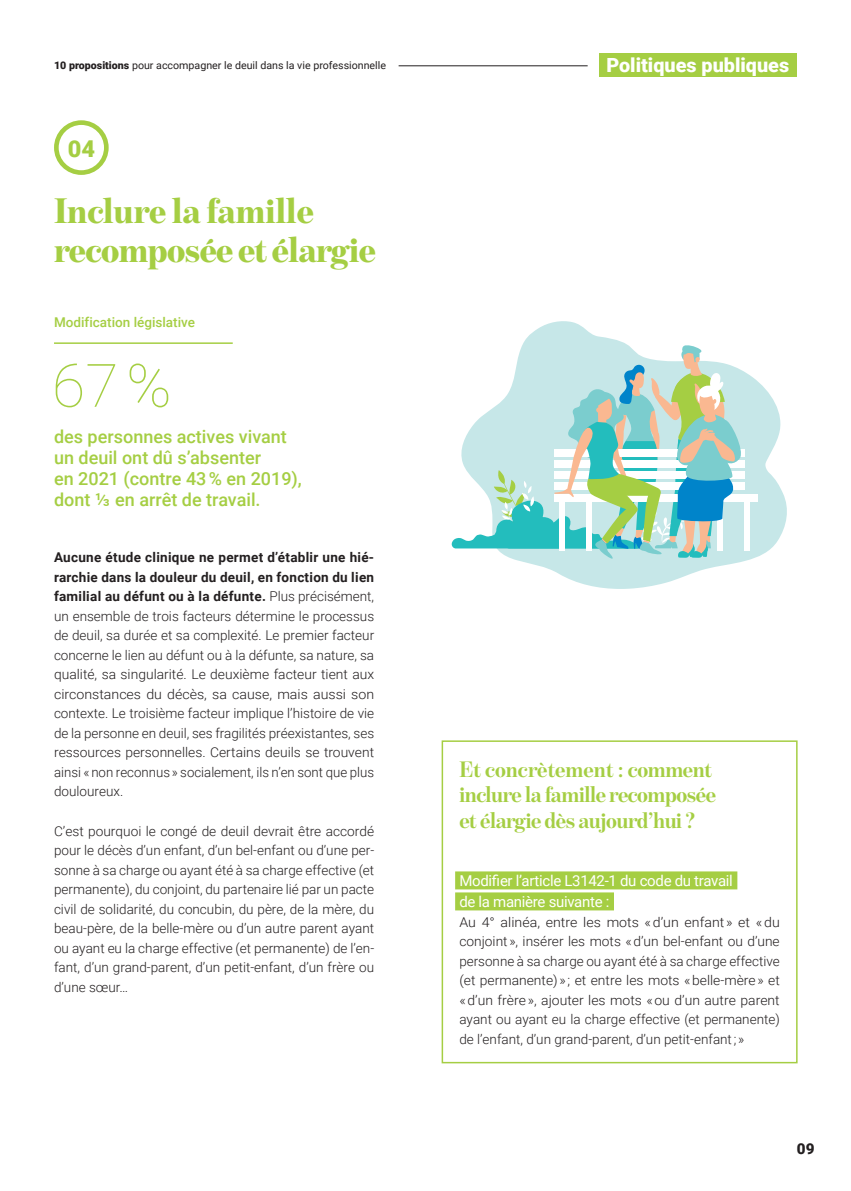
<style>
.page{position:relative;width:851px;height:1191px;background:#fff}
.page>*{position:absolute;margin:0;border:0;box-sizing:border-box;transform-origin:0 0}
.t1{font:100 60px "Roboto";color:#a5ce43}
.t2{font:900 36px/39px "Benton Mod Disp";letter-spacing:-.015em;color:#a5ce43}
.t3{font:900 23.25px "Roboto";color:#a5ce43}
.t4{font:700 22.65px/25.7px "Benton Mod Disp";letter-spacing:-.02em;color:#a5ce43}
.t5{font:900 19.5px "Roboto";color:#fff}
.t6{font:500 18px/21px "Roboto";color:#a5ce43}
.t7{font:15px/21px "Roboto";letter-spacing:-.02em;color:#fff}
.t8{font:900 15px "Roboto";color:#231f20}
.t9{font:300 13.5px/19.5px "Roboto";color:#231f20;text-align:justify}
.t10{font:300 13.5px/19.5px "Roboto";color:#231f20;text-align:justify;scale:1.05 1}
.t11{font:500 13.5px "Roboto";color:#a5ce43}
.t12{font:10.5px "Roboto";color:#231f20}
.s1{font-weight:900}
.s2{font-weight:700}
</style>
<div class="page">
<div style="left:599px;top:54px;width:197px;height:23px;background:#a5ce43"></div>
<div style="left:54px;top:120px;width:55px;height:55px;border:5px solid #a5ce43;border-radius:50%"></div>
<hr style="left:54px;top:342px;width:179px;height:2px;background:#a5ce43">
<hr style="left:398px;top:65px;width:189px;height:1px;background:#231f20">
<div style="left:455px;top:871px;width:282px;height:18px;background:#a5ce43"></div>
<div style="left:455px;top:892px;width:159px;height:18px;background:#a5ce43"></div>
<div style="left:441px;top:740px;width:356px;height:323px;border:2px solid #a5ce43"></div>
<svg style="left:517px;top:321px;width:270px;height:268px"></svg>
<div style="left:743px;top:501px;width:6px;height:49px;background:#fff"></div>
<div style="left:554px;top:494px;width:203px;height:7px;background:#fff"></div>
<svg style="left:451px;top:344px;width:293px;height:216px"></svg>
<p class="t12" style="left:54px;top:61px;width:333px"><span class="s1">10 propositions</span> pour accompagner le deuil dans la vie professionnelle</p>
<h3 class="t3" style="left:68px;top:138px;width:29px">04</h3>
<h2 class="t2" style="left:54px;top:191px;width:323px">Inclure la famille recomposée et élargie</h2>
<p class="t11" style="left:54px;top:317px;width:142px">Modification législative</p>
<h1 class="t1" style="left:52px;top:343px;width:121px">67 %</h1>
<h3 class="t6" style="left:54px;top:427px;width:249px">des personnes actives vivant un deuil ont dû s’absenter<br>en 2021 (contre 43 % en 2019), dont ⅓ en arrêt de travail.</h3>
<p class="t9" style="left:54px;top:547px;width:321px"><span class="s2">Aucune étude clinique ne permet d’établir une hié&shy;rarchie dans la douleur du deuil, en fonction du lien familial au défunt ou à la défunte.</span> Plus précisément, un ensemble de trois facteurs détermine le processus de deuil, sa durée et sa complexité. Le premier facteur concerne le lien au défunt ou à la défunte, sa nature, sa qualité, sa singularité. Le deuxième facteur tient aux circonstances du décès, sa cause, mais aussi son contexte. Le troisième facteur implique l’histoire de vie de la personne en deuil, ses fragilités préexistantes, ses ressources personnelles. Certains deuils se trouvent ainsi « non reconnus » socialement, ils n’en sont que plus douloureux.</p>
<p class="t9" style="left:54px;top:820px;width:321px">C’est pourquoi le congé de deuil devrait être accordé pour le décès d’un enfant, d’un bel-enfant ou d’une per&shy;sonne à sa charge ou ayant été à sa charge effective (et permanente), du conjoint, du partenaire lié par un pacte civil de solidarité, du concubin, du père, de la mère, du beau-père, de la belle-mère ou d’un autre parent ayant ou ayant eu la charge effective (et permanente) de l’en&shy;fant, d’un grand-parent, d’un petit-enfant, d’un frère ou d’une sœur…</p>
<h3 class="t5" style="left:606px;top:57px;width:184px">Politiques publiques</h3>
<h3 class="t4" style="left:459px;top:756px;width:258px">Et concrètement : comment inclure la famille recomposée et élargie dès aujourd’hui ?</h3>
<p class="t7" style="left:459px;top:870px;width:275px">Modifier l’article L3142-1 du code du travail de la manière suivante :</p>
<p class="t10" style="left:459px;top:911px;width:306px">Au 4° alinéa, entre les mots « d’un enfant » et « du conjoint », insérer les mots « d’un bel-enfant ou d’une personne à sa charge ou ayant été à sa charge effective (et permanente) » ; et entre les mots « belle-mère » et « d’un frère », ajouter les mots « ou d’un autre parent ayant ou ayant eu la charge effective (et permanente) de l’enfant, d’un grand-parent, d’un petit-enfant ; »</p>
<p class="t8" style="left:796px;top:1142px;width:19px">09</p>
</div>
